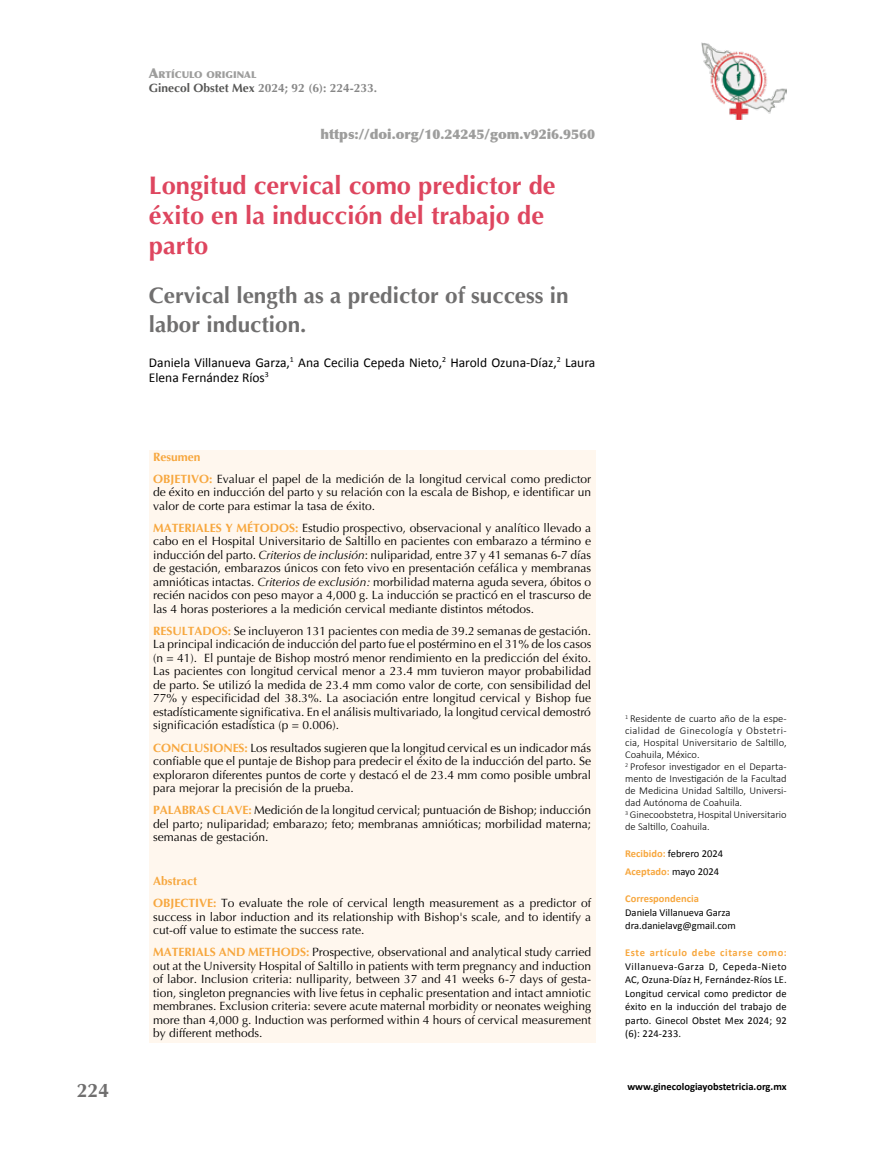
<style>
.page{position:relative;width:893px;height:1149px;background:#fff}
.page>*{position:absolute;margin:0;border:0;box-sizing:border-box;transform-origin:0 0}
.t1{font:700 25.5px/30px "Optima";color:#de465f}
.t2{font:700 22.5px/28.5px "Optima";color:#706f6f}
.t3{font:700 19.5px "Optima";color:#706f6f}
.t4{font:13.5px/15px "Calibri";color:#000}
.t5{font:900 13.5px "Optima";color:#9d9d9c}
.t6{font:12px/13.5px "Optima";color:#000;text-align:justify}
.t7{font:700 12px "Optima";color:#878787}
.t8{font:300 10.5px/12px "Calibri";color:#000}
.t9{font:10.5px/13.5px "Calibri";color:#000}
.t10{font:700 10.5px "Calibri";color:#000}
.t11{font:700 10.5px "Calibri";letter-spacing:.05em;color:#f7a73e}
.t12{font:700 10.5px "Calibri";color:#f7a73e}
.t13{font:900 9.45px "Optima";color:#9d9d9c}
.s1{font-size:13.5px}
.s2{color:#575756}
.s3{font-weight:700;color:#f7a73e}
.s4{font-style:italic}
</style>
<div class="page">
<img style="left:702px;top:43px;width:85px;height:76px">
<div style="left:149px;top:449px;width:446px;height:593px;background:#fff7ee"></div>
<p class="t13" style="left:149px;top:69px;width:109px"><span class="s1">A</span>RTÍCULO ORIGINAL</p>
<p class="t7" style="left:149px;top:81px;width:230px"><span class="s2">Ginecol Obstet Mex</span> 2024; 92 (6): 224-233.</p>
<p class="t5" style="left:321px;top:126px;width:276px">https://doi.org/10.24245/gom.v92i6.9560</p>
<h1 class="t1" style="left:149px;top:170px;width:408px">Longitud cervical como predictor de éxito en la inducción del trabajo de parto</h1>
<h2 class="t2" style="left:149px;top:281px;width:421px">Cervical length as a predictor of success in labor induction.</h2>
<p class="t4" style="left:149px;top:354px;width:448px">Daniela Villanueva Garza,<sup>1</sup> Ana Cecilia Cepeda Nieto,<sup>2</sup> Harold Ozuna-Díaz,<sup>2</sup> Laura<br>Elena Fernández Ríos<sup>3</sup></p>
<p class="t6" style="left:153px;top:445px;width:439px;line-height:22px"><span class="s3">Resumen<br>OBJETIVO:</span> Evaluar el papel de la medición de la longitud cervical como predictor</p>
<p class="t6" style="left:153px;top:485px;width:439px">de éxito en inducción del parto y su relación con la escala de Bishop, e identificar un valor de corte para estimar la tasa de éxito.</p>
<p class="t6" style="left:153px;top:521px;width:439px"><span class="s3">MATERIALES Y MÉTODOS:</span> Estudio prospectivo, observacional y analítico llevado a cabo en el Hospital Universitario de Saltillo en pacientes con embarazo a término e inducción del parto. <span class="s4">Criterios de inclusión</span>: nuliparidad, entre 37 y 41 semanas 6-7 días de gestación, embarazos únicos con feto vivo en presentación cefálica y membranas amnióticas intactas. <span class="s4">Criterios de exclusión:</span> morbilidad materna aguda severa, óbitos o recién nacidos con peso mayor a 4,000 g. La inducción se practicó en el trascurso de las 4 horas posteriores a la medición cervical mediante distintos métodos.</p>
<p class="t6" style="left:153px;top:624px;width:440px"><span class="s3">RESULTADOS:</span> Se incluyeron 131 pacientes con media de 39.2 semanas de gestación.<br>La principal indicación de inducción del parto fue el postérmino en el 31% de los casos (n = 41). El puntaje de Bishop mostró menor rendimiento en la predicción del éxito.<br>Las pacientes con longitud cervical menor a 23.4 mm tuvieron mayor probabilidad de parto. Se utilizó la medida de 23.4 mm como valor de corte, con sensibilidad del 77% y especificidad del 38.3%. La asociación entre longitud cervical y Bishop fue estadísticamente significativa. En el análisis multivariado, la longitud cervical demostró significación estadística (p = 0.006).</p>
<p class="t6" style="left:153px;top:740px;width:439px"><span class="s3">CONCLUSIONES:</span> Los resultados sugieren que la longitud cervical es un indicador más confiable que el puntaje de Bishop para predecir el éxito de la inducción del parto. Se exploraron diferentes puntos de corte y destacó el de 23.4 mm como posible umbral para mejorar la precisión de la prueba.</p>
<p class="t6" style="left:153px;top:803px;width:439px"><span class="s3">PALABRAS CLAVE:</span> Medición de la longitud cervical; puntuación de Bishop; inducción del parto; nuliparidad; embarazo; feto; membranas amnióticas; morbilidad materna; semanas de gestación.</p>
<p class="t6" style="left:153px;top:869px;width:439px;line-height:22px"><span class="s3">Abstract<br>OBJECTIVE:</span> To evaluate the role of cervical length measurement as a predictor of</p>
<p class="t6" style="left:153px;top:909px;width:439px">success in labor induction and its relationship with Bishop's scale, and to identify a cut-off value to estimate the success rate.</p>
<p class="t6" style="left:153px;top:945px;width:439px"><span class="s3">MATERIALS AND METHODS:</span> Prospective, observational and analytical study carried out at the University Hospital of Saltillo in patients with term pregnancy and induction of labor. Inclusion criteria: nulliparity, between 37 and 41 weeks 6-7 days of gesta&shy;tion, singleton pregnancies with live fetus in cephalic presentation and intact amniotic membranes. Exclusion criteria: severe acute maternal morbidity or neonates weighing more than 4,000 g. Induction was performed within 4 hours of cervical measurement by different methods.</p>
<p class="t8" style="left:625px;top:712px;width:163px"><sup>1</sup> Residente de cuarto año de la espe&shy;cialidad de Ginecología y Obstetri&shy;cia, Hospital Universitario de Saltillo, Coahuila, México.<br><sup>2</sup> Profesor investigador en el Departa&shy;mento de Investigación de la Facultad de Medicina Unidad Saltillo, Universi&shy;dad Autónoma de Coahuila.<br><sup>3</sup> Ginecoobstetra, Hospital Universitario de Saltillo, Coahuila.</p>
<p class="t9" style="left:625px;top:843px;width:99px;line-height:18px"><span class="s3">Recibido:</span> febrero 2024<br><span class="s3">Aceptado:</span> mayo 2024</p>
<p class="t12" style="left:625px;top:890px;width:75px">Correspondencia</p>
<p class="t9" style="left:625px;top:904px;width:112px">Daniela Villanueva Garza dra.danielavg@gmail.com</p>
<p class="t11" style="left:625px;top:944px;width:163px">Este artículo debe citarse como:</p>
<p class="t9" style="left:625px;top:958px;width:163px;text-align:justify">Villanueva-Garza D, Cepeda-Nieto AC, Ozuna-Díaz H, Fernández-Ríos LE.<br>Longitud cervical como predictor de éxito en la inducción del trabajo de parto. Ginecol Obstet Mex 2024; 92 (6): 224-233.</p>
<h3 class="t3" style="left:77px;top:1079px;width:34px">224</h3>
<p class="t10" style="left:627px;top:1079px;width:161px">www.ginecologiayobstetricia.org.mx</p>
</div>
